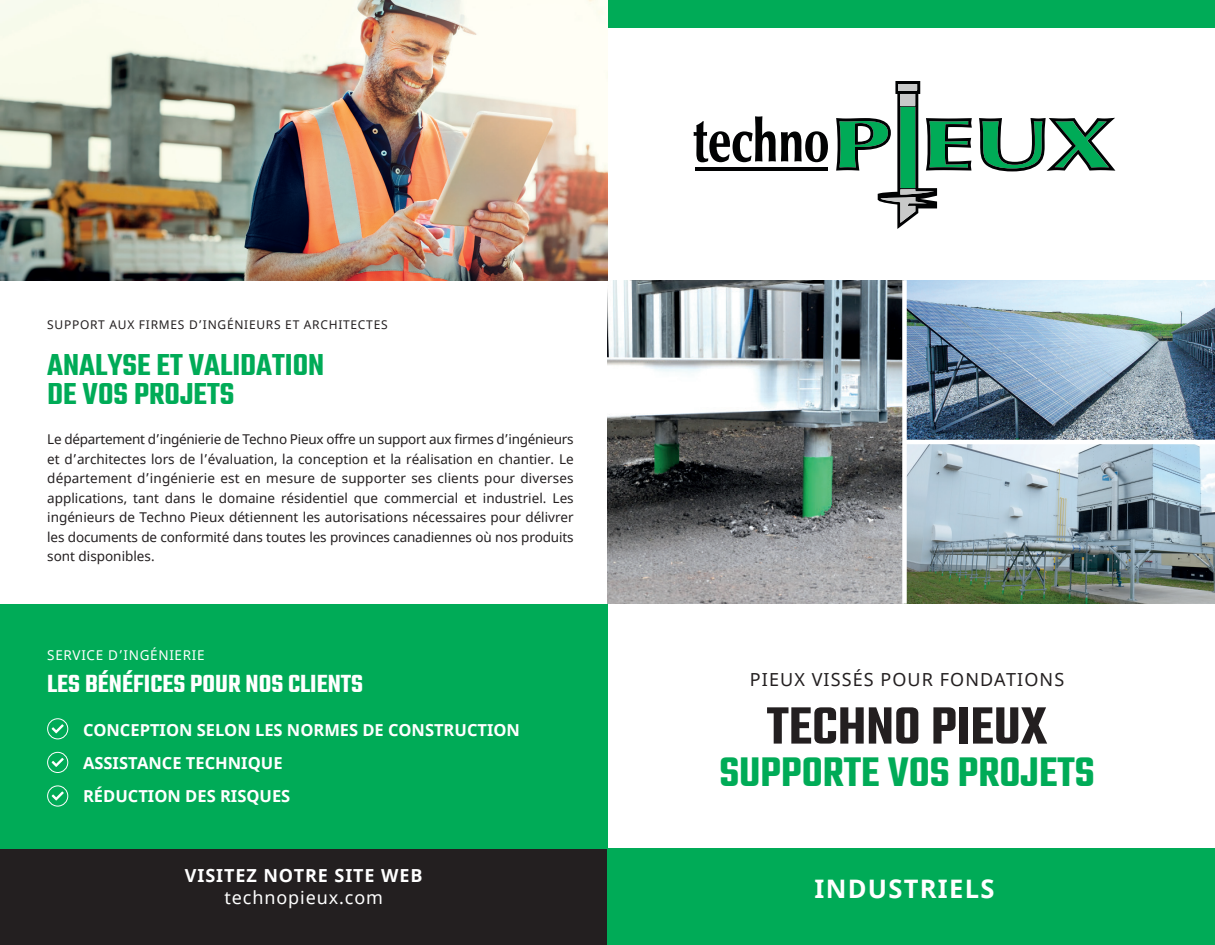
<style>
.page{position:relative;width:1215px;height:945px;background:#fff}
.page>*{position:absolute;margin:0;border:0;box-sizing:border-box;transform-origin:0 0}
.t1{font:600 57px "Teko";color:#231f20}
.t2{font:600 45px "Teko";color:#00ab57}
.t3{font:600 33px/28.5px "Teko";color:#00ab57}
.t4{font:600 27px "Teko";color:#fff}
.t5{font:700 25.5px "Noto Sans";letter-spacing:.05em;color:#fff}
.t6{font:18px "Noto Sans";letter-spacing:.06em;color:#231f20}
.t7{font:700 18px "Noto Sans";letter-spacing:.05em;color:#fff}
.t8{font:18px "Noto Sans";letter-spacing:.05em;color:#fff}
.t9{font:700 16.5px/32.8px "Noto Sans";color:#fff}
.t10{font:13.5px/19.5px "Noto Sans";letter-spacing:-.01em;color:#231f20;text-align:justify}
.t11{font:13.5px "Noto Sans";letter-spacing:.05em;color:#fff}
.t12{font:12px "Noto Sans";letter-spacing:.06em;color:#231f20}
</style>
<div class="page">
<svg style="left:694px;top:116px;width:134px;height:46px"></svg>
<hr style="left:695px;top:167px;width:132px;height:3px;background:#010203">
<svg style="left:979px;top:118px;width:136px;height:53px"></svg>
<svg style="left:836px;top:81px;width:136px;height:147px"></svg>
<div style="left:900px;top:94px;width:15px;height:12px;background:#c8c9c9"></div>
<div style="left:898px;top:84px;width:19px;height:6px;background:#c8c9c9"></div>
<div style="left:608px;top:0;width:607px;height:28px;background:#00ab57"></div>
<img style="left:608px;top:280px;width:294px;height:324px">
<img style="left:907px;top:280px;width:308px;height:324px">
<hr style="left:905px;top:440px;width:310px;height:4px;background:#fff">
<div style="left:0;top:848px;width:608px;height:97px;background:#231f20"></div>
<div style="left:608px;top:848px;width:607px;height:97px;background:#00ab57"></div>
<div style="left:0;top:604px;width:608px;height:244px;background:#00ab57"></div>
<img style="left:0;top:0;width:608px;height:280px">
<svg style="left:48px;top:719px;width:20px;height:20px"></svg>
<div style="left:47px;top:718px;width:21px;height:21px;border:1px solid #fff;border-radius:50%"></div>
<svg style="left:52px;top:724px;width:12px;height:9px"></svg>
<svg style="left:48px;top:752px;width:20px;height:21px"></svg>
<div style="left:47px;top:752px;width:21px;height:21px;border:1px solid #fff;border-radius:50%"></div>
<svg style="left:52px;top:758px;width:12px;height:9px"></svg>
<div style="left:47px;top:786px;width:21px;height:20px;border:1px solid #fff;border-radius:50%"></div>
<svg style="left:52px;top:791px;width:12px;height:10px"></svg>
<p class="t12" style="left:47px;top:319px;width:342px">SUPPORT AUX FIRMES D’INGÉNIEURS ET ARCHITECTES</p>
<h3 class="t3" style="left:47px;top:350px;width:279px">ANALYSE ET VALIDATION<br>DE VOS PROJETS</h3>
<p class="t10" style="left:47px;top:430px;width:528px">Le département d’ingénierie de Techno Pieux offre un support aux 昀椀rmes d’ingénieurs et d’architectes lors de l’évaluation, la conception et la réalisation en chantier. Le département d’ingénierie est en mesure de supporter ses clients pour diverses applications, tant dans le domaine résidentiel que commercial et industriel. Les ingénieurs de Techno Pieux détiennent les autorisations nécessaires pour délivrer les documents de conformité dans toutes les provinces canadiennes où nos produits sont disponibles.</p>
<p class="t11" style="left:47px;top:649px;width:159px">SERVICE D’INGÉNIERIE</p>
<h3 class="t4" style="left:47px;top:667px;width:318px">LES BÉNÉFICES POUR NOS CLIENTS</h3>
<p class="t9" style="left:83px;top:715px;width:438px">CONCEPTION SELON LES NORMES DE CONSTRUCTION<br>ASSISTANCE TECHNIQUE<br>RÉDUCTION DES RISQUES</p>
<h3 class="t7" style="left:185px;top:868px;width:239px">VISITEZ NOTRE SITE WEB</h3>
<h3 class="t8" style="left:224px;top:889px;width:160px">technopieux.com</h3>
<h3 class="t6" style="left:750px;top:671px;width:316px">PIEUX VISSÉS POUR FONDATIONS</h3>
<h1 class="t1" style="left:767px;top:691px;width:282px">TECHNO PIEUX</h1>
<h2 class="t2" style="left:719px;top:744px;width:377px">SUPPORTE VOS PROJETS</h2>
<h3 class="t5" style="left:815px;top:879px;width:181px">INDUSTRIELS</h3>
</div>
